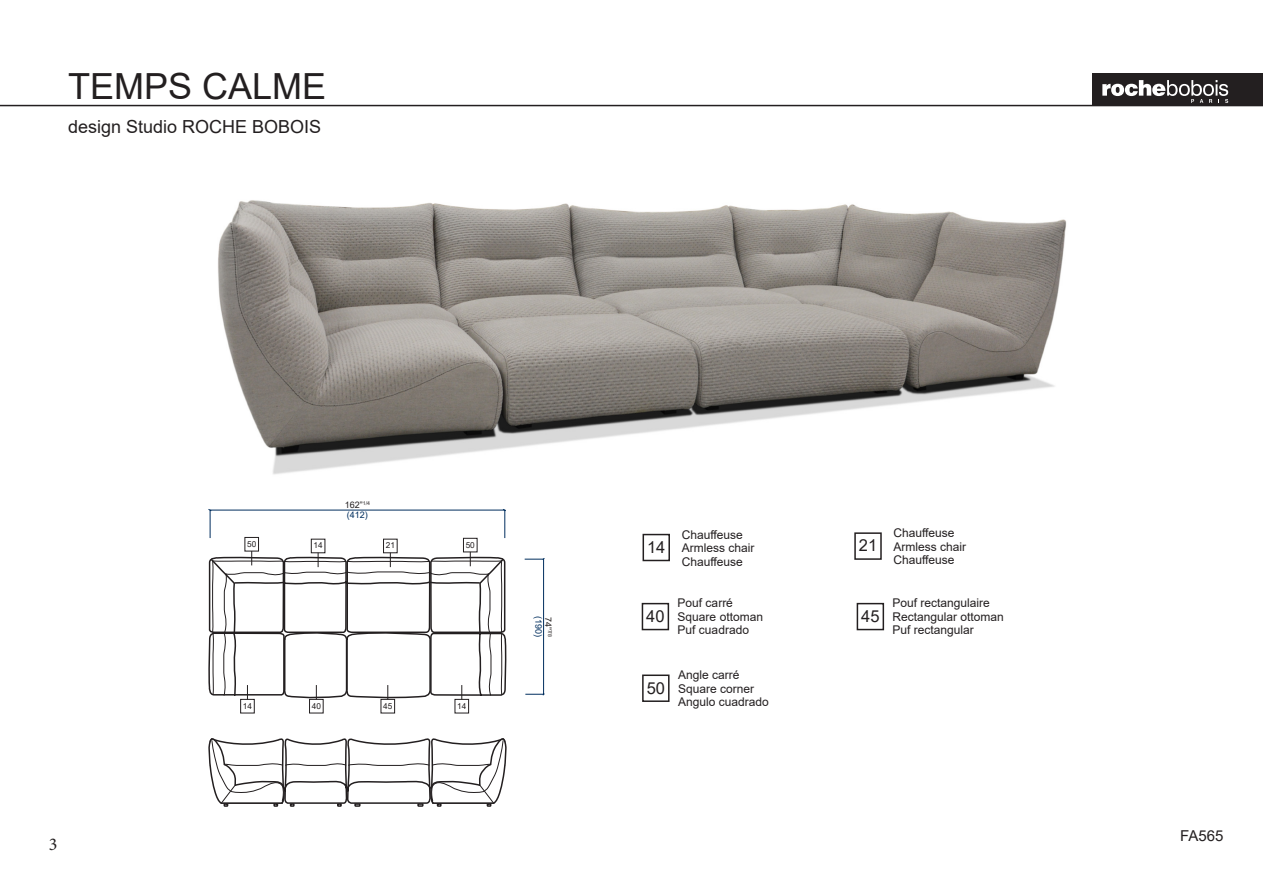
<style>
.page{position:relative;width:1263px;height:893px;background:#fff}
.page>*{position:absolute;margin:0;border:0;box-sizing:border-box;transform-origin:0 0}
.t1{font:36px "Arial";color:#231f20}
.t2{font:18px "Arial";color:#231f20}
.t3{font:18px "Minion Pro";color:#231f20}
.t4{font:16.5px "Arial";color:#231f20}
.t5{font:15px "Arial";color:#231f20}
.t6{font:12px "Arial";color:#231f20}
.t7{font:9px "Arial";color:#231f20}
.t8{font:9px "Arial";color:#002e5e}
.t9{font:8.25px "Arial";color:#231f20}
</style>
<div class="page">
<img style="left:218px;top:200px;width:849px;height:275px">
<svg style="left:524px;top:558px;width:21px;height:138px"></svg>
<div style="left:381px;top:699px;width:14px;height:14px;border:1px solid #231f20"></div>
<div style="left:309px;top:699px;width:15px;height:14px;border:1px solid #231f20"></div>
<div style="left:240px;top:699px;width:15px;height:14px;border:1px solid #231f20"></div>
<div style="left:455px;top:699px;width:14px;height:14px;border:1px solid #231f20"></div>
<div style="left:244px;top:537px;width:15px;height:14px;border:1px solid #231f20"></div>
<div style="left:311px;top:539px;width:14px;height:14px;border:1px solid #231f20"></div>
<div style="left:383px;top:539px;width:14px;height:14px;border:1px solid #231f20"></div>
<div style="left:463px;top:538px;width:14px;height:14px;border:1px solid #231f20"></div>
<svg style="left:208px;top:551px;width:299px;height:148px"></svg>
<svg style="left:208px;top:738px;width:299px;height:69px"></svg>
<div style="left:642px;top:534px;width:28px;height:27px;border:2px solid #231f20"></div>
<div style="left:854px;top:532px;width:28px;height:28px;border:2px solid #231f20"></div>
<div style="left:642px;top:603px;width:27px;height:27px;border:2px solid #231f20"></div>
<div style="left:857px;top:603px;width:27px;height:27px;border:2px solid #231f20"></div>
<div style="left:642px;top:674px;width:27px;height:28px;border:2px solid #231f20"></div>
<div style="left:1093px;top:73px;width:170px;height:33px;background:#231f20"></div>
<svg style="left:1102px;top:80px;width:126px;height:23px"></svg>
<hr style="left:0;top:105px;width:1263px;height:1px;background:#231f20">
<h1 class="t1" style="left:68px;top:61px;width:260px">TEMPS CALME</h1>
<h2 class="t2" style="left:68px;top:114px;width:255px">design Studio ROCHE BOBOIS</h2>
<h2 class="t3" style="left:49px;top:832px;width:10px">3</h2>
<p class="t7" style="left:345px;top:499px;width:27px">162”<sup>1/4</sup></p>
<p class="t8" style="left:347px;top:509px;width:23px">(412)</p>
<p class="t6" style="left:682px;top:526px;width:63px">Chauffeuse</p>
<p class="t6" style="left:682px;top:540px;width:74px">Armless chair</p>
<p class="t6" style="left:682px;top:553px;width:63px">Chauffeuse</p>
<p class="t9" style="left:247px;top:538px;width:11px">50</p>
<p class="t9" style="left:313px;top:540px;width:11px">14</p>
<p class="t9" style="left:386px;top:540px;width:11px">21</p>
<p class="t9" style="left:466px;top:539px;width:11px">50</p>
<p class="t4" style="left:647px;top:536px;width:20px">14</p>
<p class="t4" style="left:859px;top:534px;width:20px">21</p>
<p class="t9" style="left:243px;top:700px;width:11px">14</p>
<p class="t9" style="left:312px;top:700px;width:11px">40</p>
<p class="t9" style="left:383px;top:700px;width:11px">45</p>
<p class="t9" style="left:457px;top:700px;width:11px">14</p>
<p class="t8" style="left:545px;top:616px;width:23px;rotate:90deg">(190)</p>
<p class="t7" style="left:554px;top:616px;width:22px;rotate:90deg">74”<sup>7/8</sup></p>
<p class="t4" style="left:646px;top:605px;width:20px">40</p>
<p class="t6" style="left:678px;top:595px;width:57px">Pouf carré</p>
<p class="t6" style="left:678px;top:608px;width:87px">Square ottoman</p>
<p class="t6" style="left:678px;top:622px;width:73px">Puf cuadrado</p>
<p class="t4" style="left:647px;top:676px;width:20px">50</p>
<p class="t6" style="left:678px;top:667px;width:63px">Angle carré</p>
<p class="t6" style="left:678px;top:680px;width:78px">Square corner</p>
<p class="t6" style="left:678px;top:694px;width:92px">Angulo cuadrado</p>
<p class="t4" style="left:861px;top:605px;width:20px">45</p>
<p class="t6" style="left:893px;top:525px;width:63px">Chauffeuse</p>
<p class="t6" style="left:893px;top:538px;width:74px">Armless chair</p>
<p class="t6" style="left:893px;top:552px;width:63px">Chauffeuse</p>
<p class="t6" style="left:892px;top:595px;width:99px">Pouf rectangulaire</p>
<p class="t6" style="left:892px;top:608px;width:113px">Rectangular ottoman</p>
<p class="t6" style="left:892px;top:622px;width:83px">Puf rectangular</p>
<p class="t5" style="left:1180px;top:825px;width:45px">FA565</p>
</div>
